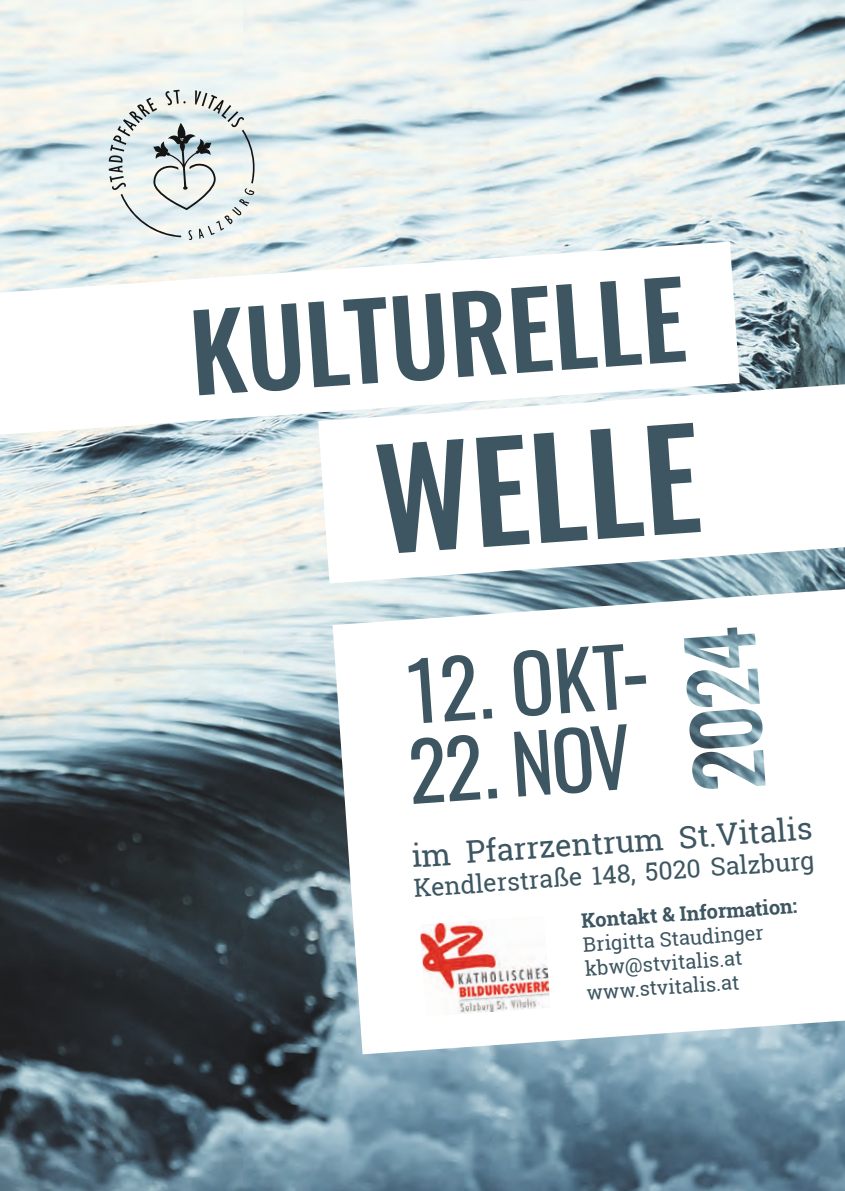
<style>
.page{position:relative;width:845px;height:1191px;background:#fff}
.page>*{position:absolute;margin:0;border:0;box-sizing:border-box;transform-origin:0 0}
.Titel{font:500 135px "Oswald";color:#3d5661}
.Titel-2{font:500 105px "Oswald";color:#3d5661}
.Untertitel{font:80px "Oswald";color:#3d5661}
.Untertitel-2{font:30.8px "Roboto Slab";color:#3d5661}
.Untertitel-3{font:25px "Roboto Slab";color:#3d5661}
.Untertitel-4{font:20px "Roboto Slab";color:#3d5661}
.Untertitel-5{font:700 20px "Roboto Slab";color:#3d5661}
.s1{font-weight:700}
</style>
<div class="page">
<img style="left:0;top:0;width:845px;height:1191px">
<svg style="left:109px;top:90px;width:146px;height:150px"></svg>
<svg style="left:332px;top:583px;width:513px;height:471px"></svg>
<svg style="left:0;top:241px;width:739px;height:194px"></svg>
<svg style="left:318px;top:384px;width:527px;height:199px"></svg>
<img style="left:420px;top:916px;width:130px;height:100px">
<p class="Titel-2" style="left:186px;top:298px;width:498px;rotate:-4deg">KULTURELLE</p>
<p class="Titel" style="left:370px;top:429px;width:327px;rotate:-4deg">WELLE</p>
<p class="Untertitel" style="left:403px;top:620px;width:245px;rotate:-4deg">12. OKT<span class="s1">-</span></p>
<p class="Untertitel" style="left:403px;top:700px;width:224px;rotate:-4deg">22. NOV</p>
<p class="Untertitel-2" style="left:410px;top:835px;width:403px;rotate:-4deg">im Pfarrzentrum St.Vitalis</p>
<p class="Untertitel-3" style="left:412px;top:871px;width:403px;rotate:-4deg">Kendlerstraße 148, 5020 Salzburg</p>
<p class="Untertitel-5" style="left:580px;top:907px;width:218px;rotate:-4deg">Kontakt &amp; Information:</p>
<p class="Untertitel-4" style="left:582px;top:931px;width:182px;rotate:-4deg">Brigitta Staudinger</p>
<p class="Untertitel-4" style="left:584px;top:955px;width:159px;rotate:-4deg">kbw@stvitalis.at</p>
<p class="Untertitel-4" style="left:585px;top:979px;width:155px;rotate:-4deg">www.stvitalis.at</p>
</div>
